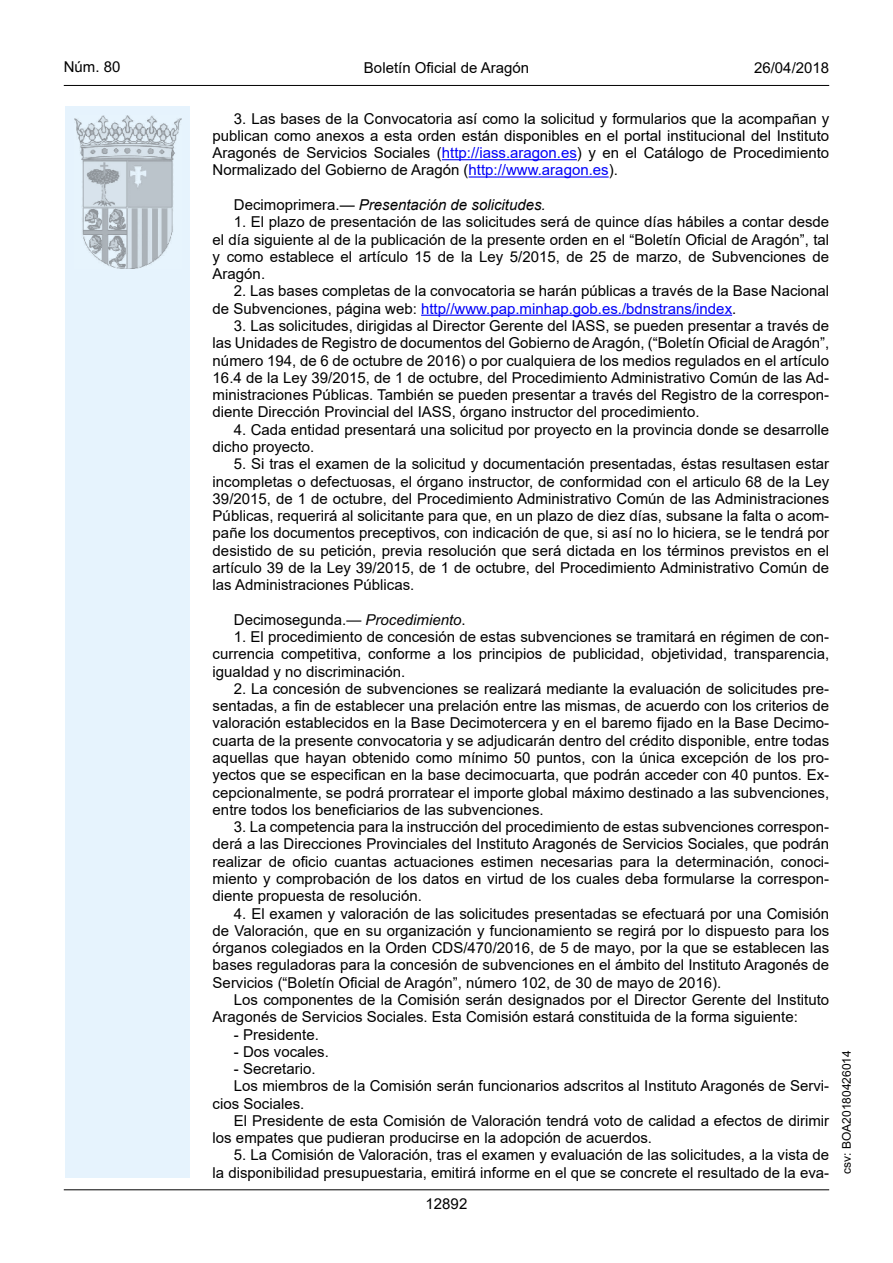
<style>
.page{position:relative;width:893px;height:1263px;background:#fff}
.page>*{position:absolute;margin:0;border:0;box-sizing:border-box;transform-origin:0 0}
.inicio_de_parrafo{font:15px/17.2px "Arial";color:#000;text-align:justify}
.inicio_de_parrafo-2{font:italic 15px "Arial";color:#000}
.estilo_head-c{font:15px "Arial";color:#000}
.estilo_head-d{font:15px "Arial MT2";color:#000}
.estilo_head-i{font:15px "Arial MT2";color:#000}
.numero_pagina{font:15px "Arial";color:#000}
.estilo_head-i-2{font:12px "Arial MT2";color:#000}
.s1{color:#0100fa}
.s2{font-style:normal}
.s3{font-family:"Arial MT2"}
.s4{font-family:"Arial Italic MT2"}
</style>
<div class="page">
<div style="left:65px;top:106px;width:125px;height:1072px;background:#e6f3fd"></div>
<img style="left:75px;top:115px;width:106px;height:153px">
<hr style="left:64px;top:85px;width:765px;height:1px;background:#000">
<hr style="left:64px;top:1189px;width:765px;height:1px;background:#000">
<hr style="left:442px;top:159px;width:135px;height:1px;background:#0100fa">
<hr style="left:469px;top:176px;width:140px;height:2px;background:#0100fa">
<hr style="left:421px;top:315px;width:311px;height:1px;background:#0100fa">
<p class="estilo_head-i" style="left:64px;top:57px;width:58px">Núm. 80</p>
<p class="estilo_head-c" style="left:364px;top:57px;width:167px">Boletín Oficial de Aragón</p>
<p class="estilo_head-d" style="left:754px;top:57px;width:77px">26/04/2018</p>
<p class="inicio_de_parrafo" style="left:213px;top:110px;width:618px;text-indent:21px">3. Las bases de la Convocatoria así como la solicitud y formularios que la acompañan y publican como anexos a esta orden están disponibles en el portal institucional del Instituto Aragonés de Servicios Sociales (<span class="s1">http://iass.aragon.es</span>) y en el Catálogo de Procedimiento Normalizado del Gobierno de Aragón (<span class="s1">http://www.aragon.es</span>).</p>
<p class="inicio_de_parrafo-2" style="left:234px;top:195px;width:313px"><span class="s2">Decimoprimera.</span>— Presentación de solicitudes.</p>
<p class="inicio_de_parrafo" style="left:213px;top:213px;width:618px;text-indent:21px">1. El plazo de presentación de las solicitudes será de quince días hábiles a contar desde el día siguiente al de la publicación de la presente orden en el “Boletín Oficial de Aragón”, tal y como establece el artículo 15 de la Ley 5/2015, de 25 de marzo, de Subvenciones de Aragón.</p>
<p class="inicio_de_parrafo" style="left:213px;top:282px;width:618px;text-indent:21px">2. Las bases completas de la convocatoria se harán públicas a través de la Base Nacional de Subvenciones, página web: <span class="s1">http//www.pap.minhap.gob.es./bdnstrans/index</span><span class="s3">.</span></p>
<p class="inicio_de_parrafo" style="left:213px;top:317px;width:618px;text-indent:21px">3. Las solicitudes, dirigidas al Director Gerente del IASS, se pueden presentar a través de las Unidades de Registro de documentos del Gobierno de Aragón, (“Boletín Oficial de Aragón”, número 194, de 6 de octubre de 2016) o por cualquiera de los medios regulados en el artículo 16.4 de la Ley 39/2015, de 1 de octubre, del Procedimiento Administrativo Común de las Ad&shy;ministraciones Públicas. También se pueden presentar a través del Registro de la correspon&shy;diente Dirección Provincial del IASS, órgano instructor del procedimiento.</p>
<p class="inicio_de_parrafo" style="left:213px;top:421px;width:618px;text-indent:21px">4. Cada entidad presentará una solicitud por proyecto en la provincia donde se desarrolle dicho proyecto.</p>
<p class="inicio_de_parrafo" style="left:213px;top:455px;width:618px;text-indent:21px">5. Si tras el examen de la solicitud y documentación presentadas, éstas resultasen estar incompletas o defectuosas, el órgano instructor, de conformidad con el articulo 68 de la Ley 39/2015, de 1 de octubre, del Procedimiento Administrativo Común de las Administraciones Públicas, requerirá al solicitante para que, en un plazo de diez días, subsane la falta o acom&shy;pañe los documentos preceptivos, con indicación de que, si así no lo hiciera, se le tendrá por desistido de su petición, previa resolución que será dictada en los términos previstos en el artículo 39 de la Ley 39/2015, de 1 de octubre, del Procedimiento Administrativo Común de las Administraciones Públicas.</p>
<p class="inicio_de_parrafo" style="left:234px;top:611px;width:233px">Decimosegunda.— <span class="s4">Procedimiento</span><span class="s3">.</span></p>
<p class="inicio_de_parrafo" style="left:213px;top:628px;width:618px;text-indent:21px">1. El procedimiento de concesión de estas subvenciones se tramitará en régimen de con&shy;currencia competitiva, conforme a los principios de publicidad, objetividad, transparencia, igualdad y no discriminación.</p>
<p class="inicio_de_parrafo" style="left:213px;top:680px;width:618px;text-indent:21px">2. La concesión de subvenciones se realizará mediante la evaluación de solicitudes pre&shy;sentadas, a fin de establecer una prelación entre las mismas, de acuerdo con los criterios de valoración establecidos en la Base Decimotercera y en el baremo fijado en la Base Decimo&shy;cuarta de la presente convocatoria y se adjudicarán dentro del crédito disponible, entre todas aquellas que hayan obtenido como mínimo 50 puntos, con la única excepción de los pro&shy;yectos que se especifican en la base decimocuarta, que podrán acceder con 40 puntos. Ex&shy;cepcionalmente, se podrá prorratear el importe global máximo destinado a las subvenciones, entre todos los beneficiarios de las subvenciones.</p>
<p class="inicio_de_parrafo" style="left:213px;top:818px;width:618px;text-indent:21px">3. La competencia para la instrucción del procedimiento de estas subvenciones correspon&shy;derá a las Direcciones Provinciales del Instituto Aragonés de Servicios Sociales, que podrán realizar de oficio cuantas actuaciones estimen necesarias para la determinación, conoci&shy;miento y comprobación de los datos en virtud de los cuales deba formularse la correspon&shy;diente propuesta de resolución.</p>
<p class="inicio_de_parrafo" style="left:213px;top:904px;width:618px;text-indent:21px">4. El examen y valoración de las solicitudes presentadas se efectuará por una Comisión de Valoración, que en su organización y funcionamiento se regirá por lo dispuesto para los órganos colegiados en la Orden CDS/470/2016, de 5 de mayo, por la que se establecen las bases reguladoras para la concesión de subvenciones en el ámbito del Instituto Aragonés de Servicios (“Boletín Oficial de Aragón”, número 102, de 30 de mayo de 2016).</p>
<p class="inicio_de_parrafo" style="left:213px;top:991px;width:618px;text-indent:21px">Los componentes de la Comisión serán designados por el Director Gerente del Instituto<br>Aragonés de Servicios Sociales. Esta Comisión estará constituida de la forma siguiente:</p>
<p class="inicio_de_parrafo" style="left:234px;top:1025px;width:87px">- Presidente.</p>
<p class="inicio_de_parrafo" style="left:234px;top:1043px;width:97px">- Dos vocales.</p>
<p class="inicio_de_parrafo" style="left:234px;top:1060px;width:83px">- Secretario.</p>
<p class="inicio_de_parrafo" style="left:213px;top:1077px;width:618px;text-indent:21px">Los miembros de la Comisión serán funcionarios adscritos al Instituto Aragonés de Servi&shy;cios Sociales.</p>
<p class="inicio_de_parrafo" style="left:213px;top:1112px;width:618px;text-indent:21px">El Presidente de esta Comisión de Valoración tendrá voto de calidad a efectos de dirimir los empates que pudieran producirse en la adopción de acuerdos.</p>
<p class="inicio_de_parrafo" style="left:213px;top:1146px;width:618px;text-align:right">5. La Comisión de Valoración, tras el examen y evaluación de las solicitudes, a la vista de<br>la disponibilidad presupuestaria, emitirá informe en el que se concrete el resultado de la eva<span class="s3">-</span></p>
<p class="numero_pagina" style="left:426px;top:1193px;width:43px">12892</p>
<p class="estilo_head-i-2" style="left:838px;top:1174px;width:125px;rotate:-90deg">csv: BOA20180426014</p>
</div>
